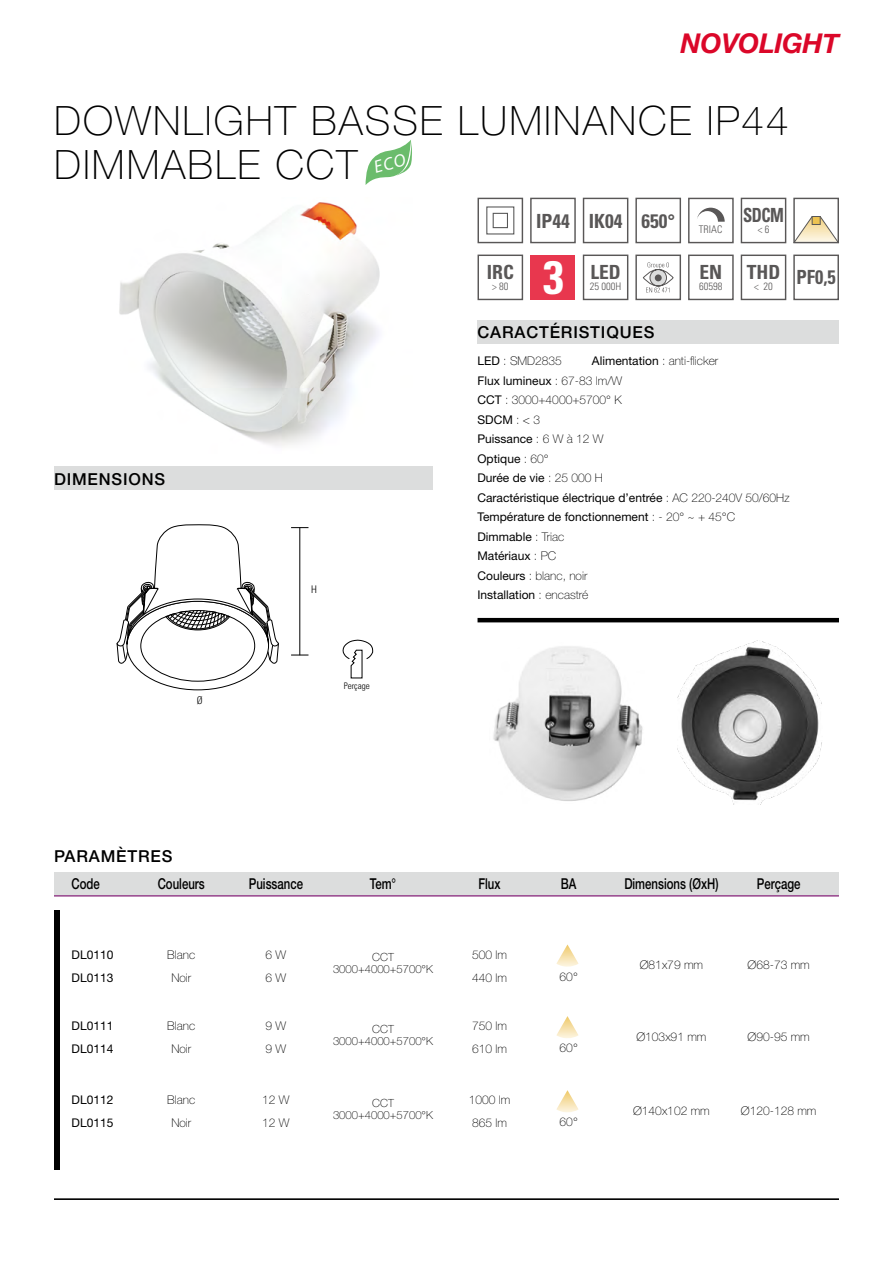
<style>
.page{position:relative;width:893px;height:1263px;background:#fff}
.page>*{position:absolute;margin:0;border:0;box-sizing:border-box;transform-origin:0 0}
.t1{font:700 condensed 46.8px "Univers LT Std";color:#fff}
.t2{font:100 40.5px "Helvetica Neue LT Std";letter-spacing:.05em;color:#000}
.t3{font:italic 700 27.15px "Helvetica Neue";letter-spacing:-.01em;color:#db0729}
.t4{font:700 condensed 19.5px "Univers LT Std";color:#595757}
.t5{font:700 condensed 19.5px "Univers LT Std";color:#595757;scale:.95 1}
.t6{font:700 condensed 19.5px "Univers LT Std";color:#595757;scale:.85 1}
.t7{font:500 16.5px "Helvetica Neue LT Std";letter-spacing:.05em;color:#000}
.t8{font:500 15px "Helvetica Neue LT Std";color:#000;scale:.76 1}
.t9{font:12px "Helvetica Neue LT Std";color:#000}
.t10{font:100 12px "Helvetica Neue LT Std";color:#000}
.t11{font:100 11.25px "Helvetica Neue LT Std";color:#000}
.t12{font:300 condensed 10.5px "Univers LT Std";color:#595757}
.t13{font:300 condensed 10.5px "Univers LT Std";color:#000}
.t14{font:300 condensed 9px "Univers LT Std";color:#000}
.s1{font-weight:400}
.s2{font-weight:100}
</style>
<div class="page">
<div style="left:477px;top:320px;width:362px;height:23px;background:#dcdddd"></div>
<hr style="left:477px;top:618px;width:362px;height:4px;background:#000">
<div style="left:54px;top:466px;width:378px;height:24px;background:#dcdddd"></div>
<div style="left:54px;top:872px;width:785px;height:24px;background:#dcdddd"></div>
<div style="left:54px;top:910px;width:6px;height:259px;background:#000"></div>
<hr style="left:54px;top:895px;width:785px;height:1px;background:#96428b">
<hr style="left:54px;top:1199px;width:785px;height:1px;background:#000">
<svg style="left:117px;top:525px;width:162px;height:139px"></svg>
<svg style="left:291px;top:527px;width:17px;height:1px"></svg>
<svg style="left:291px;top:655px;width:17px;height:1px"></svg>
<hr style="left:300px;top:527px;width:1px;height:128px;background:#000">
<svg style="left:343px;top:640px;width:30px;height:38px"></svg>
<img style="left:119px;top:202px;width:261px;height:244px">
<div style="left:531px;top:255px;width:44px;height:44px;background:#e8374e"></div>
<div style="left:635px;top:255px;width:46px;height:45px;border:1px solid #595757"></div>
<svg style="left:643px;top:262px;width:31px;height:30px"></svg>
<div style="left:655px;top:274px;width:7px;height:7px;background:#595757;border-radius:50%"></div>
<div style="left:793px;top:255px;width:46px;height:45px;border:1px solid #595757"></div>
<div style="left:741px;top:255px;width:45px;height:45px;border:1px solid #595757"></div>
<div style="left:530px;top:198px;width:46px;height:45px;border:1px solid #595757"></div>
<div style="left:583px;top:198px;width:45px;height:45px;border:1px solid #595757"></div>
<div style="left:635px;top:198px;width:46px;height:45px;border:1px solid #595757"></div>
<div style="left:477px;top:198px;width:46px;height:45px;border:1px solid #595757"></div>
<div style="left:486px;top:206px;width:28px;height:28px;border:1px solid #575757"></div>
<div style="left:493px;top:213px;width:15px;height:15px;border:1px solid #575757"></div>
<div style="left:741px;top:198px;width:45px;height:45px;border:1px solid #595757"></div>
<div style="left:583px;top:255px;width:45px;height:45px;border:1px solid #595757"></div>
<div style="left:688px;top:255px;width:46px;height:45px;border:1px solid #595757"></div>
<div style="left:477px;top:255px;width:46px;height:45px;border:1px solid #595757"></div>
<svg style="left:795px;top:216px;width:42px;height:25px"></svg>
<div style="left:793px;top:198px;width:46px;height:45px;border:1px solid #595757"></div>
<div style="left:812px;top:216px;width:8px;height:9px;background:#edc351;border:1px solid #595757"></div>
<svg style="left:697px;top:208px;width:28px;height:14px"></svg>
<div style="left:688px;top:198px;width:46px;height:45px;border:1px solid #595757"></div>
<img style="left:678px;top:640px;width:144px;height:164px">
<img style="left:493px;top:646px;width:150px;height:155px">
<svg style="left:556px;top:944px;width:23px;height:23px"></svg>
<svg style="left:556px;top:1016px;width:22px;height:22px"></svg>
<svg style="left:556px;top:1090px;width:23px;height:22px"></svg>
<svg style="left:366px;top:140px;width:46px;height:45px"></svg>
<p class="t3" style="left:681px;top:22px;width:160px">NOVOLIGHT</p>
<p class="t2" style="left:54px;top:98px;width:736px">DOWNLIGHT BASSE LUMINANCE IP44</p>
<p class="t2" style="left:54px;top:141px;width:305px">DIMMABLE CCT</p>
<p class="t4" style="left:487px;top:260px;width:29px">IRC</p>
<p class="t12" style="left:492px;top:280px;width:18px">&gt; 80</p>
<p class="t4" style="left:536px;top:209px;width:35px">IP44</p>
<p class="t4" style="left:589px;top:209px;width:35px">IK04</p>
<p class="t4" style="left:641px;top:209px;width:35px">650°</p>
<p class="t6" style="left:743px;top:203px;width:50px">SDCM</p>
<p class="t12" style="left:758px;top:223px;width:13px">&lt; 6</p>
<p class="t12" style="left:699px;top:223px;width:25px">TRIAC</p>
<p class="t1" style="left:543px;top:248px;width:22px">3</p>
<p class="t5" style="left:797px;top:266px;width:43px">PF0,5</p>
<p class="t4" style="left:590px;top:260px;width:32px">LED</p>
<p class="t4" style="left:699px;top:260px;width:24px">EN</p>
<p class="t12" style="left:699px;top:280px;width:25px">60598</p>
<p class="t4" style="left:747px;top:260px;width:35px">THD</p>
<p class="t12" style="left:754px;top:280px;width:20px">&lt; 20</p>
<p class="t12" style="left:590px;top:280px;width:33px">25 000H</p>
<p class="t7" style="left:54px;top:469px;width:113px">DIMENSIONS</p>
<p class="t13" style="left:197px;top:694px;width:7px">Ø</p>
<p class="t7" style="left:54px;top:846px;width:120px">PARAMÈTRES</p>
<p class="t13" style="left:311px;top:583px;width:7px">H</p>
<p class="t14" style="left:344px;top:681px;width:27px">Perçage</p>
<p class="t7" style="left:477px;top:322px;width:178px">CARACTÉRISTIQUES</p>
<p class="t10" style="left:477px;top:354px;width:86px"><span class="s1">LED</span> : SMD2835</p>
<p class="t10" style="left:592px;top:354px;width:128px"><span class="s1">Alimentation</span> : anti-flicker</p>
<p class="t9" style="left:477px;top:373px;width:146px">Flux lumineux <span class="s2">: 67-83 lm/W</span></p>
<p class="t10" style="left:477px;top:393px;width:146px"><span class="s1">CCT</span> : 3000+4000+5700° K</p>
<p class="t9" style="left:477px;top:412px;width:64px">SDCM <span class="s2">: &lt; 3</span></p>
<p class="t9" style="left:477px;top:432px;width:127px">Puissance <span class="s2">: 6 W à 12 W</span></p>
<p class="t9" style="left:477px;top:451px;width:73px">Optique <span class="s2">: 60°</span></p>
<p class="t9" style="left:477px;top:471px;width:127px">Durée de vie <span class="s2">: 25 000 H</span></p>
<p class="t9" style="left:477px;top:490px;width:313px">Caractéristique électrique d’entrée <span class="s2">: AC 220-240V 50/60Hz</span></p>
<p class="t9" style="left:477px;top:510px;width:259px">Température de fonctionnement <span class="s2">: - 20° ~ + 45°C</span></p>
<p class="t9" style="left:477px;top:529px;width:88px">Dimmable <span class="s2">: Triac</span></p>
<p class="t9" style="left:477px;top:549px;width:80px">Matériaux <span class="s2">: PC</span></p>
<p class="t10" style="left:477px;top:569px;width:111px"><span class="s1">Couleurs</span> : blanc, noir</p>
<p class="t9" style="left:477px;top:588px;width:112px">Installation <span class="s2">: encastré</span></p>
<p class="t8" style="left:72px;top:875px;width:39px">Code</p>
<p class="t8" style="left:158px;top:875px;width:63px">Couleurs</p>
<p class="t8" style="left:249px;top:875px;width:73px">Puissance</p>
<p class="t8" style="left:370px;top:875px;width:36px">Tem°</p>
<p class="t8" style="left:478px;top:875px;width:31px">Flux</p>
<p class="t8" style="left:561px;top:875px;width:22px">BA</p>
<p class="t8" style="left:624px;top:875px;width:125px">Dimensions (ØxH)</p>
<p class="t8" style="left:757px;top:875px;width:59px">Perçage</p>
<p class="t9" style="left:72px;top:947px;width:43px">DL0110</p>
<p class="t9" style="left:72px;top:970px;width:43px">DL0113</p>
<p class="t10" style="left:167px;top:947px;width:30px">Blanc</p>
<p class="t10" style="left:171px;top:970px;width:21px">Noir</p>
<p class="t10" style="left:266px;top:947px;width:22px">6 W</p>
<p class="t10" style="left:266px;top:970px;width:22px">6 W</p>
<p class="t11" style="left:372px;top:951px;width:23px">CCT</p>
<p class="t11" style="left:333px;top:963px;width:101px">3000+4000+5700°K</p>
<p class="t10" style="left:472px;top:947px;width:36px">500 lm</p>
<p class="t10" style="left:472px;top:970px;width:36px">440 lm</p>
<p class="t10" style="left:560px;top:969px;width:20px">60°</p>
<p class="t10" style="left:640px;top:958px;width:65px">Ø81x79 mm</p>
<p class="t10" style="left:747px;top:958px;width:64px">Ø68-73 mm</p>
<p class="t9" style="left:72px;top:1019px;width:43px">DL0111</p>
<p class="t9" style="left:72px;top:1042px;width:43px">DL0114</p>
<p class="t10" style="left:167px;top:1019px;width:30px">Blanc</p>
<p class="t10" style="left:171px;top:1042px;width:21px">Noir</p>
<p class="t10" style="left:266px;top:1019px;width:22px">9 W</p>
<p class="t10" style="left:266px;top:1042px;width:22px">9 W</p>
<p class="t11" style="left:372px;top:1022px;width:23px">CCT</p>
<p class="t11" style="left:333px;top:1034px;width:101px">3000+4000+5700°K</p>
<p class="t10" style="left:472px;top:1019px;width:36px">750 lm</p>
<p class="t10" style="left:472px;top:1042px;width:36px">610 lm</p>
<p class="t10" style="left:560px;top:1041px;width:20px">60°</p>
<p class="t10" style="left:636px;top:1030px;width:72px">Ø103x91 mm</p>
<p class="t10" style="left:747px;top:1030px;width:64px">Ø90-95 mm</p>
<p class="t9" style="left:72px;top:1093px;width:43px">DL0112</p>
<p class="t9" style="left:72px;top:1116px;width:43px">DL0115</p>
<p class="t10" style="left:167px;top:1093px;width:30px">Blanc</p>
<p class="t10" style="left:171px;top:1116px;width:21px">Noir</p>
<p class="t10" style="left:262px;top:1093px;width:29px">12 W</p>
<p class="t10" style="left:262px;top:1116px;width:29px">12 W</p>
<p class="t11" style="left:372px;top:1097px;width:23px">CCT</p>
<p class="t11" style="left:333px;top:1109px;width:101px">3000+4000+5700°K</p>
<p class="t10" style="left:469px;top:1093px;width:43px">1000 lm</p>
<p class="t10" style="left:472px;top:1116px;width:36px">865 lm</p>
<p class="t10" style="left:560px;top:1115px;width:20px">60°</p>
<p class="t10" style="left:633px;top:1104px;width:78px">Ø140x102 mm</p>
<p class="t10" style="left:741px;top:1104px;width:77px">Ø120-128 mm</p>
</div>
